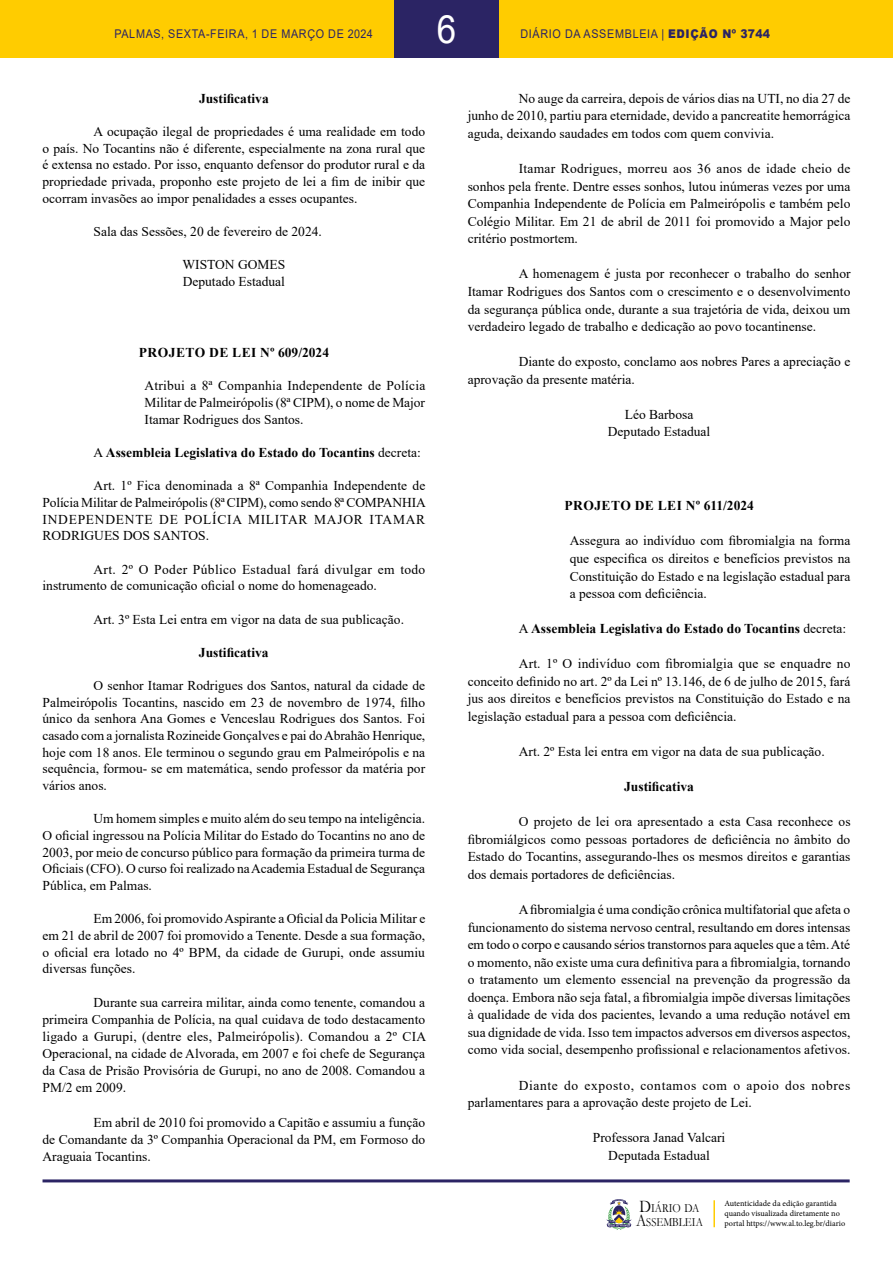
<style>
.page{position:relative;width:893px;height:1263px;background:#fff}
.page>*{position:absolute;margin:0;border:0;box-sizing:border-box;transform-origin:0 0}
.t1{font:39px "Arial";color:#fff;scale:.9 1}
.t2{font:13.5px/17.5px "Times New Roman";color:#000;text-align:justify}
.t3{font:700 13.5px "Times New Roman";color:#000}
.t4{font:700 13.5px "Times New Roman";letter-spacing:.035em;color:#000}
.t5{font:12.45px/14px "Garamond";color:#000;scale:.85 1}
.t6{font:12px "Arial";letter-spacing:.065em;color:#2b2464;scale:.9 1}
.t7{font:8.25px/9.9px "Minion Pro";color:#000}
.s1{font-weight:900}
.s2{font-weight:400}
.s3{font-size:17.85px}
</style>
<div class="page">
<div style="left:0;top:0;width:893px;height:58px;background:#fc0"></div>
<hr style="left:43px;top:1179px;width:807px;height:3px;background:#2b2464">
<svg style="left:606px;top:1199px;width:26px;height:31px"></svg>
<div style="left:394px;top:0;width:105px;height:58px;background:#2b2464"></div>
<hr style="left:713px;top:1200px;width:2px;height:27px;background:#fc0">
<h1 class="t1" style="left:437px;top:2px;width:23px">6</h1>
<p class="t6" style="left:114px;top:25px;width:289px">PALMAS, SEXTA-FEIRA, 1 DE MARÇO DE 2024</p>
<p class="t6" style="left:520px;top:25px;width:279px">DIÁRIO DA ASSEMBLEIA | <span class="s1">EDIÇÃO Nº 3744</span></p>
<p class="t3" style="left:199px;top:88px;width:71px">Justificativa</p>
<p class="t2" style="left:43px;top:123px;width:384px;line-height:16.6px;text-indent:51px">A ocupação ilegal de propriedades é uma realidade em todo o país. No Tocantins não é diferente, especialmente na zona rural que é extensa no estado. Por isso, enquanto defensor do produtor rural e da propriedade privada, proponho este projeto de lei a fim de inibir que ocorram invasões ao impor penalidades a esses ocupantes.</p>
<p class="t2" style="left:94px;top:222px;width:230px">Sala das Sessões, 20 de fevereiro de 2024.</p>
<p class="t2" style="left:182px;top:256px;width:104px;line-height:16.6px">WISTON GOMES<br>Deputado Estadual</p>
<p class="t4" style="left:139px;top:343px;width:192px">PROJETO DE LEI Nº 609/2024</p>
<p class="t2" style="left:145px;top:377px;width:282px;line-height:16.6px">Atribui a 8ª Companhia Independente de Polícia Militar de Palmeirópolis (8ª CIPM), o nome de Major Itamar Rodrigues dos Santos.</p>
<p class="t3" style="left:94px;top:443px;width:329px"><span class="s2">A</span> Assembleia Legislativa do Estado do Tocantins <span class="s2">decreta:</span></p>
<p class="t2" style="left:43px;top:477px;width:385px;line-height:16.6px;text-indent:51px">Art. 1º Fica denominada a 8ª Companhia Independente de Polícia Militar de Palmeirópolis (8ª CIPM), como sendo 8ª COMPANHIA INDEPENDENTE DE POLÍCIA MILITAR MAJOR ITAMAR RODRIGUES DOS SANTOS.</p>
<p class="t2" style="left:43px;top:560px;width:384px;line-height:16.6px;text-indent:51px">Art. 2º O Poder Público Estadual fará divulgar em todo instrumento de comunicação oficial o nome do homenageado.</p>
<p class="t2" style="left:94px;top:610px;width:312px">Art. 3º Esta Lei entra em vigor na data de sua publicação.</p>
<p class="t3" style="left:199px;top:642px;width:71px">Justificativa</p>
<p class="t2" style="left:43px;top:677px;width:384px;line-height:16.6px;text-indent:51px">O senhor Itamar Rodrigues dos Santos, natural da cidade de Palmeirópolis Tocantins, nascido em 23 de novembro de 1974, filho único da senhora Ana Gomes e Venceslau Rodrigues dos Santos. Foi casado com a jornalista Rozineide Gonçalves e pai do Abrahão Henrique, hoje com 18 anos. Ele terminou o segundo grau em Palmeirópolis e na sequência, formou- se em matemática, sendo professor da matéria por vários anos.</p>
<p class="t2" style="left:43px;top:810px;width:384px;line-height:16.6px;text-indent:51px">Um homem simples e muito além do seu tempo na inteligência.<br>O oficial ingressou na Polícia Militar do Estado do Tocantins no ano de 2003, por meio de concurso público para formação da primeira turma de Oficiais (CFO). O curso foi realizado na Academia Estadual de Segurança Pública, em Palmas.</p>
<p class="t2" style="left:43px;top:910px;width:384px;line-height:16.6px;text-indent:51px">Em 2006, foi promovido Aspirante a Oficial da Policia Militar e em 21 de abril de 2007 foi promovido a Tenente. Desde a sua formação, o oficial era lotado no 4º BPM, da cidade de Gurupi, onde assumiu diversas funções.</p>
<p class="t2" style="left:43px;top:993px;width:385px;line-height:17.1px;text-indent:51px">Durante sua carreira militar, ainda como tenente, comandou a primeira Companhia de Polícia, na qual cuidava de todo destacamento ligado a Gurupi, (dentre eles, Palmeirópolis). Comandou a 2º CIA Operacional, na cidade de Alvorada, em 2007 e foi chefe de Segurança da Casa de Prisão Provisória de Gurupi, no ano de 2008. Comandou a PM/2 em 2009.</p>
<p class="t2" style="left:43px;top:1113px;width:384px;line-height:17.1px;text-indent:51px">Em abril de 2010 foi promovido a Capitão e assumiu a função de Comandante da 3º Companhia Operacional da PM, em Formoso do Araguaia Tocantins.</p>
<p class="t2" style="left:468px;top:89px;width:384px;text-indent:51px">No auge da carreira, depois de vários dias na UTI, no dia 27 de junho de 2010, partiu para eternidade, devido a pancreatite hemorrágica aguda, deixando saudades em todos com quem convivia.</p>
<p class="t2" style="left:468px;top:159px;width:384px;text-indent:51px">Itamar Rodrigues, morreu aos 36 anos de idade cheio de sonhos pela frente. Dentre esses sonhos, lutou inúmeras vezes por uma Companhia Independente de Polícia em Palmeirópolis e também pelo Colégio Militar. Em 21 de abril de 2011 foi promovido a Major pelo critério postmortem.</p>
<p class="t2" style="left:468px;top:265px;width:384px;text-indent:51px">A homenagem é justa por reconhecer o trabalho do senhor Itamar Rodrigues dos Santos com o crescimento e o desenvolvimento da segurança pública onde, durante a sua trajetória de vida, deixou um verdadeiro legado de trabalho e dedicação ao povo tocantinense.</p>
<p class="t2" style="left:468px;top:352px;width:384px;text-indent:51px">Diante do exposto, conclamo aos nobres Pares a apreciação e aprovação da presente matéria.</p>
<p class="t2" style="left:608px;top:405px;width:104px;text-align:center">Léo Barbosa<br>Deputado Estadual</p>
<p class="t4" style="left:564px;top:496px;width:191px">PROJETO DE LEI Nº 611/2024</p>
<p class="t2" style="left:570px;top:532px;width:282px">Assegura ao indivíduo com fibromialgia na forma que especifica os direitos e benefícios previstos na Constituição do Estado e na legislação estadual para a pessoa com deficiência.</p>
<p class="t3" style="left:519px;top:619px;width:329px"><span class="s2">A</span> Assembleia Legislativa do Estado do Tocantins <span class="s2">decreta:</span></p>
<p class="t2" style="left:468px;top:654px;width:384px;text-indent:51px">Art. 1º O indivíduo com fibromialgia que se enquadre no conceito definido no art. 2º da Lei nº 13.146, de 6 de julho de 2015, fará jus aos direitos e benefícios previstos na Constituição do Estado e na legislação estadual para a pessoa com deficiência.</p>
<p class="t2" style="left:519px;top:742px;width:307px">Art. 2º Esta lei entra em vigor na data de sua publicação.</p>
<p class="t3" style="left:624px;top:777px;width:71px">Justificativa</p>
<p class="t2" style="left:468px;top:812px;width:384px;text-indent:51px">O projeto de lei ora apresentado a esta Casa reconhece os fibromiálgicos como pessoas portadores de deficiência no âmbito do Estado do Tocantins, assegurando-lhes os mesmos direitos e garantias dos demais portadores de deficiências.</p>
<p class="t2" style="left:468px;top:900px;width:384px;text-indent:51px">A fibromialgia é uma condição crônica multifatorial que afeta o funcionamento do sistema nervoso central, resultando em dores intensas em todo o corpo e causando sérios transtornos para aqueles que a têm. Até o momento, não existe uma cura definitiva para a fibromialgia, tornando o tratamento um elemento essencial na prevenção da progressão da doença. Embora não seja fatal, a fibromialgia impõe diversas limitações à qualidade de vida dos pacientes, levando a uma redução notável em sua dignidade de vida. Isso tem impactos adversos em diversos aspectos, como vida social, desempenho profissional e relacionamentos afetivos.</p>
<p class="t2" style="left:468px;top:1076px;width:384px;text-indent:51px">Diante do exposto, contamos com o apoio dos nobres parlamentares para a aprovação deste projeto de Lei.</p>
<p class="t2" style="left:593px;top:1128px;width:134px;text-align:center">Professora Janad Valcari<br>Deputada Estadual</p>
<p class="t5" style="left:636px;top:1201px;width:80px"><span class="s3">D</span>IÁRIO DA<br><span class="s3">A</span>SSEMBLEIA</p>
<p class="t7" style="left:724px;top:1199px;width:122px">Autenticidade da edição garantida quando visualizada diretamente no portal https://www.al.to.leg.br/diario</p>
</div>
